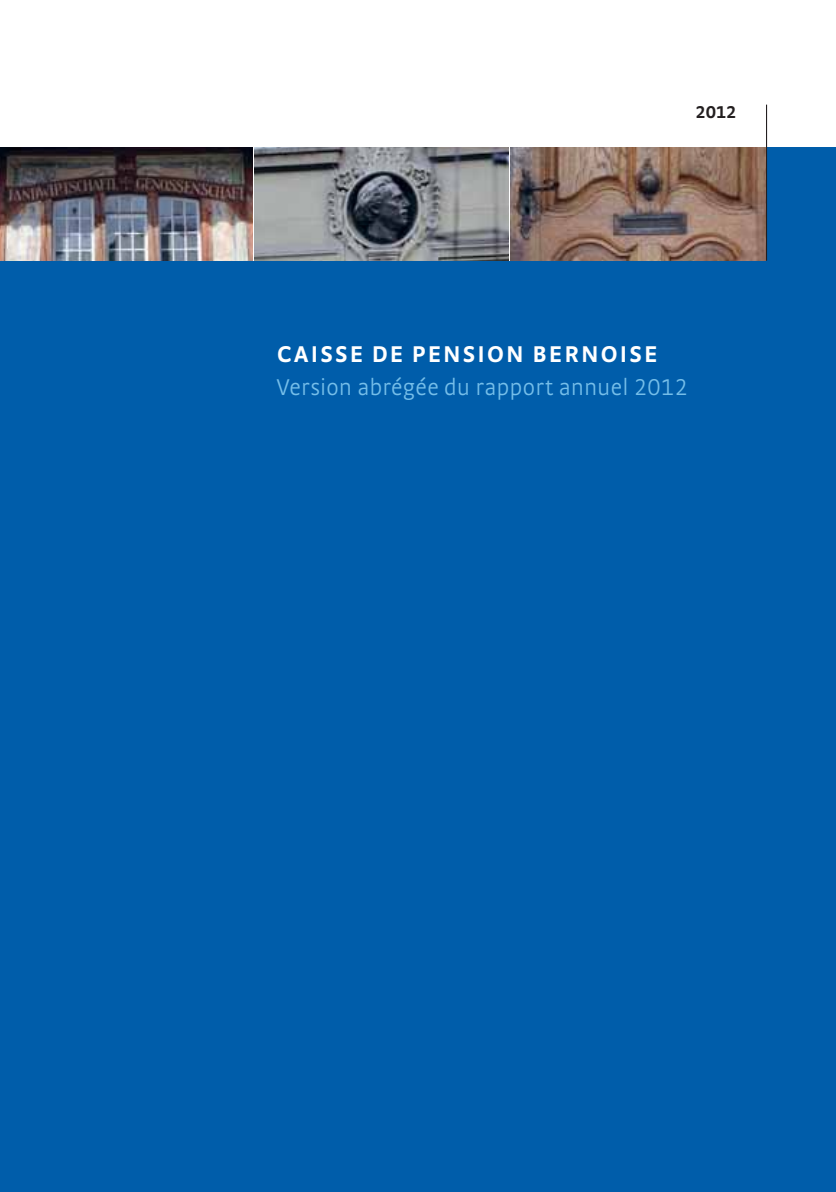
<style>
.page{position:relative;width:836px;height:1192px;background:#fff}
.page>*{position:absolute;margin:0;border:0;box-sizing:border-box;transform-origin:0 0}
.t1{font:300 24px "Strada OT";letter-spacing:.005em;color:#75bee9}
.t2{font:700 24px "Strada OT";letter-spacing:.09em;color:#fff}
.t3{font:700 18px "Strada OT";color:#231f20}
</style>
<div class="page">
<div style="left:0;top:147px;width:835px;height:1044px;background:#005daa"></div>
<hr style="left:764px;top:105px;width:2px;height:155px;background:#231f20">
<div style="left:0;top:0;width:764px;height:260px;background:#fff"></div>
<img style="left:0;top:147px;width:252px;height:113px">
<img style="left:255px;top:147px;width:253px;height:113px">
<img style="left:510px;top:147px;width:254px;height:113px">
<p class="t3" style="left:695px;top:105px;width:43px">2012</p>
<p class="t2" style="left:277px;top:345px;width:382px">CAISSE DE PENSION BERNOISE</p>
<p class="t1" style="left:277px;top:377px;width:412px">Version abrégée du rapport annuel 2012</p>
</div>
